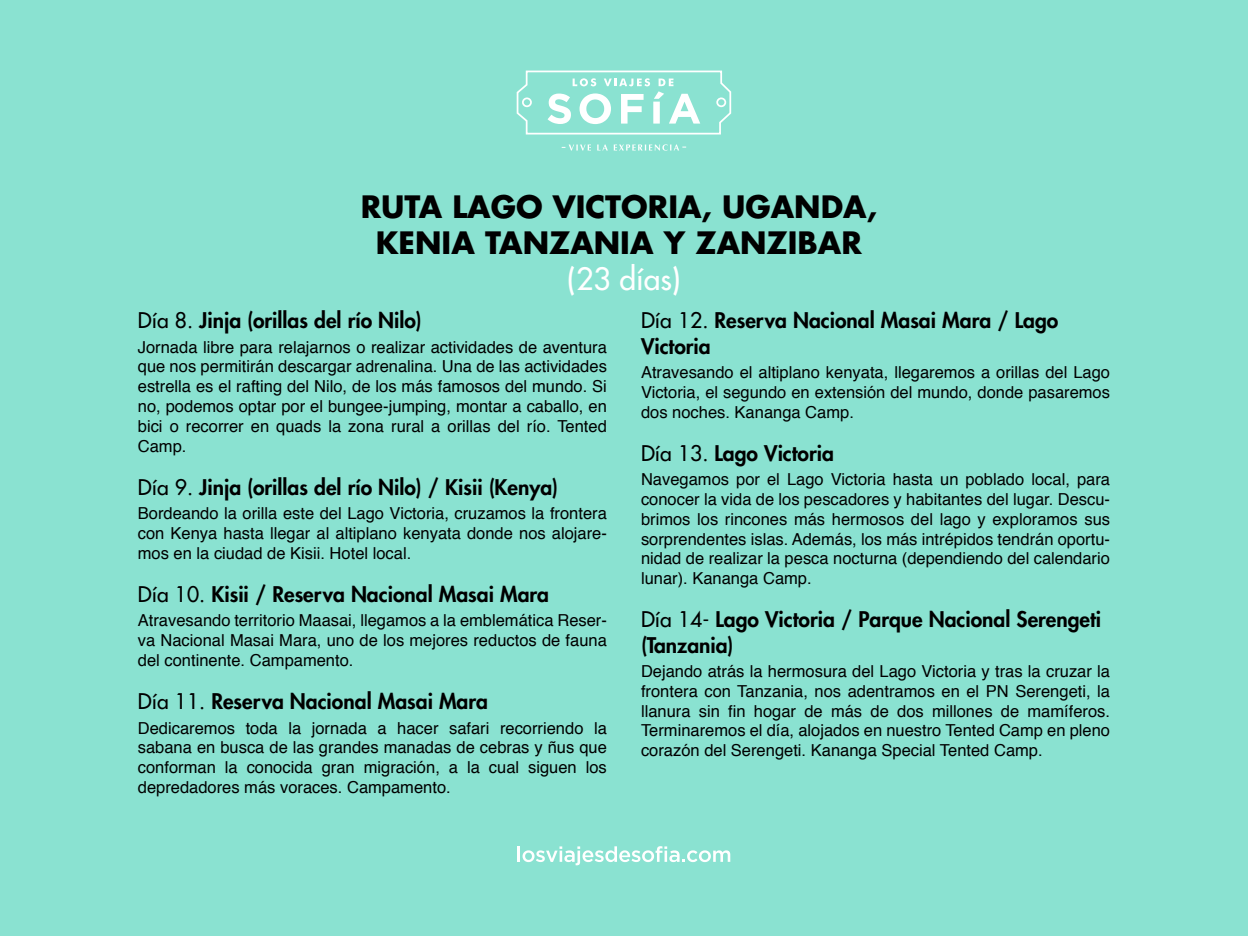
<style>
.page{position:relative;width:1248px;height:936px;background:#fff}
.page>*{position:absolute;margin:0;border:0;box-sizing:border-box;transform-origin:0 0}
.t1{font:700 30px/36px "Futura Std";color:#000;text-align:center}
.t2{font:500 30px "Futura Std";color:#fff}
.t3{font:800 21px/25.2px "Futura Std";color:#000}
.t4{font:16.5px/19.8px "Helvetica";color:#000;text-align:justify}
.s1{font-weight:500}
</style>
<div class="page">
<div style="left:0;top:0;width:1247px;height:935px;background:#8ae2d1"></div>
<svg style="left:597px;top:144px;width:10px;height:6px"></svg>
<svg style="left:613px;top:144px;width:73px;height:7px"></svg>
<svg style="left:561px;top:144px;width:30px;height:6px"></svg>
<svg style="left:516px;top:70px;width:216px;height:65px"></svg>
<hr style="left:517px;top:846px;width:3px;height:15px;background:#fff">
<svg style="left:522px;top:846px;width:208px;height:19px"></svg>
<h1 class="t1" style="left:360px;top:188px;width:517px">RUTA LAGO VICTORIA, UGANDA,<br>KENIA TANZANIA Y ZANZIBAR</h1>
<h1 class="t2" style="left:567px;top:260px;width:115px">(23 días)</h1>
<p class="t3" style="left:138px;top:308px;width:285px"><span class="s1">Día 8.</span> Jinja (orillas del río Nilo)</p>
<p class="t4" style="left:138px;top:337px;width:470px">Jornada libre para relajarnos o realizar actividades de aventura que nos permitirán descargar adrenalina. Una de las actividades estrella es el rafting del Nilo, de los más famosos del mundo. Si no, podemos optar por el bungee-jumping, montar a caballo, en bici o recorrer en quads la zona rural a orillas del río. Tented Camp.</p>
<p class="t3" style="left:138px;top:474px;width:421px"><span class="s1">Día 9.</span> Jinja (orillas del río Nilo) / Kisii (Kenya)</p>
<p class="t4" style="left:138px;top:504px;width:470px">Bordeando la orilla este del Lago Victoria, cruzamos la frontera con Kenya hasta llegar al altiplano kenyata donde nos alojare&shy;mos en la ciudad de Kisii. Hotel local.</p>
<p class="t3" style="left:138px;top:581px;width:413px"><span class="s1">Día 10.</span> Kisii / Reserva Nacional Masai Mara</p>
<p class="t4" style="left:138px;top:611px;width:470px">Atravesando territorio Maasai, llegamos a la emblemática Reser&shy;va Nacional Masai Mara, uno de los mejores reductos de fauna del continente. Campamento.</p>
<p class="t3" style="left:138px;top:689px;width:352px"><span class="s1">Día 11.</span> Reserva Nacional Masai Mara</p>
<p class="t4" style="left:138px;top:718px;width:470px">Dedicaremos toda la jornada a hacer safari recorriendo la sabana en busca de las grandes manadas de cebras y ñus que conforman la conocida gran migración, a la cual siguen los depredadores más voraces. Campamento.</p>
<p class="t3" style="left:641px;top:308px;width:419px"><span class="s1">Día 12.</span> Reserva Nacional Masai Mara / Lago<br>Victoria</p>
<p class="t4" style="left:641px;top:362px;width:470px">Atravesando el altiplano kenyata, llegaremos a orillas del Lago Victoria, el segundo en extensión del mundo, donde pasaremos dos noches. Kananga Camp.</p>
<p class="t3" style="left:641px;top:440px;width:194px"><span class="s1">Día 13.</span> Lago Victoria</p>
<p class="t4" style="left:641px;top:470px;width:470px">Navegamos por el Lago Victoria hasta un poblado local, para conocer la vida de los pescadores y habitantes del lugar. Descu&shy;brimos los rincones más hermosos del lago y exploramos sus sorprendentes islas. Además, los más intrépidos tendrán oportu&shy;nidad de realizar la pesca nocturna (dependiendo del calendario lunar). Kananga Camp.</p>
<p class="t3" style="left:641px;top:607px;width:461px"><span class="s1">Día 14-</span> Lago Victoria / Parque Nacional Serengeti (Tanzania)</p>
<p class="t4" style="left:641px;top:661px;width:470px">Dejando atrás la hermosura del Lago Victoria y tras la cruzar la frontera con Tanzania, nos adentramos en el PN Serengeti, la llanura sin fin hogar de más de dos millones de mamíferos.<br>Terminaremos el día, alojados en nuestro Tented Camp en pleno corazón del Serengeti. Kananga Special Tented Camp.</p>
</div>
